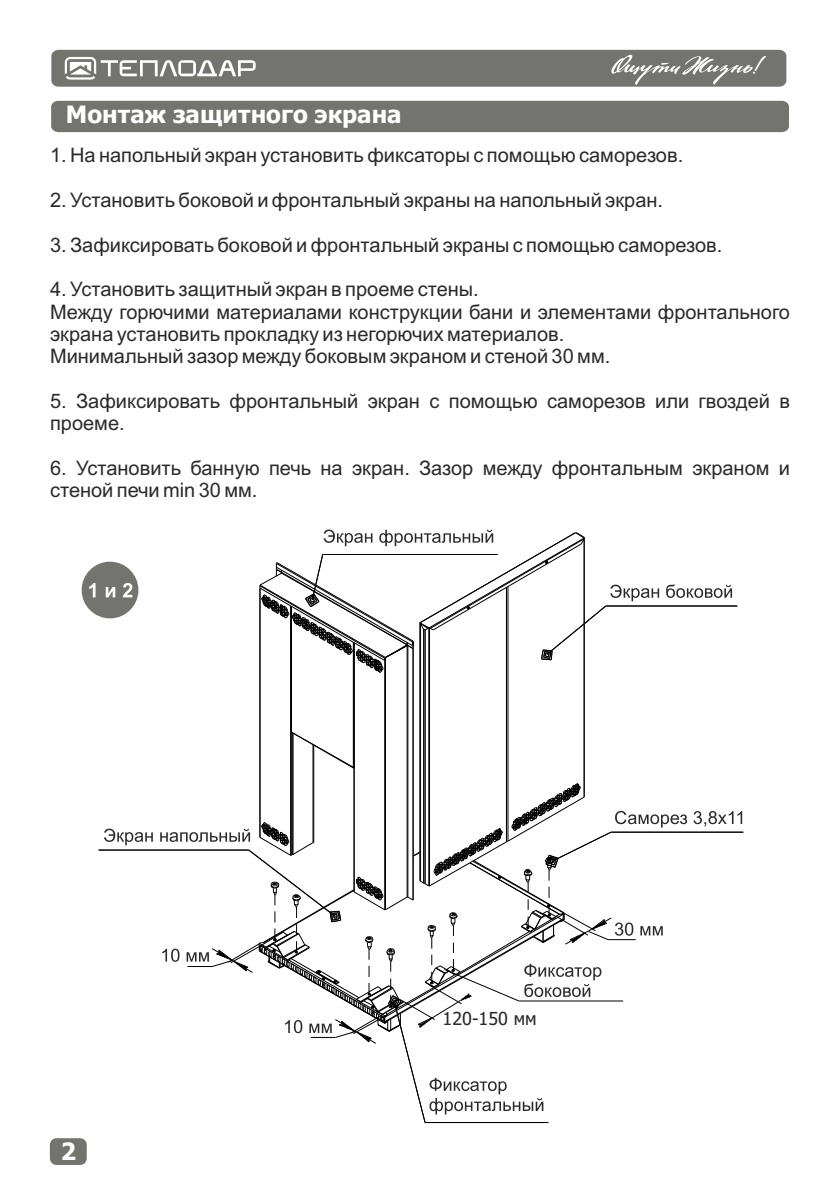
<style>
.page{position:relative;width:840px;height:1191px;background:#fff}
.page>*{position:absolute;margin:0;border:0;box-sizing:border-box;transform-origin:0 0}
.t1{font:700 24px "Tahoma";color:#fff}
.t2{font:20px/22.4px "Arial";color:#2b2929}
.t3{font:18px "Tahoma";color:#2b2929}
</style>
<div class="page">
<div style="left:51px;top:101px;width:737px;height:31px;background:#737370"></div>
<hr style="left:419px;top:622px;width:1px;height:258px;background:#000">
<hr style="left:429px;top:627px;width:1px;height:259px;background:#000">
<hr style="left:423px;top:629px;width:1px;height:254px;background:#000">
<hr style="left:420px;top:624px;width:1px;height:257px;background:#000">
<hr style="left:507px;top:586px;width:1px;height:255px;background:#000">
<hr style="left:583px;top:539px;width:1px;height:258px;background:#000">
<hr style="left:424px;top:630px;width:1px;height:253px;background:#000">
<hr style="left:428px;top:627px;width:1px;height:259px;background:#000">
<hr style="left:506px;top:587px;width:1px;height:255px;background:#000">
<hr style="left:406px;top:645px;width:1px;height:252px;background:#000">
<hr style="left:385px;top:657px;width:1px;height:252px;background:#000">
<hr style="left:407px;top:645px;width:1px;height:252px;background:#000">
<hr style="left:412px;top:648px;width:1px;height:252px;background:#000">
<hr style="left:291px;top:607px;width:1px;height:248px;background:#000">
<hr style="left:290px;top:606px;width:1px;height:249px;background:#000">
<hr style="left:259px;top:588px;width:1px;height:249px;background:#000">
<hr style="left:312px;top:745px;width:1px;height:97px;background:#000">
<hr style="left:313px;top:745px;width:1px;height:97px;background:#000">
<hr style="left:292px;top:733px;width:1px;height:120px;background:#000">
<hr style="left:384px;top:660px;width:1px;height:249px;background:#000">
<hr style="left:353px;top:642px;width:1px;height:250px;background:#000">
<svg style="left:290px;top:731px;width:63px;height:37px"></svg>
<hr style="left:291px;top:607px;width:1px;height:125px;background:#000">
<hr style="left:99px;top:849px;width:149px;height:1px;background:#000">
<hr style="left:605px;top:605px;width:131px;height:1px;background:#000">
<hr style="left:610px;top:832px;width:132px;height:1px;background:#000">
<svg style="left:259px;top:529px;width:472px;height:144px"></svg>
<svg style="left:104px;top:783px;width:637px;height:340px"></svg>
<div style="left:82px;top:561px;width:56px;height:57px;background:#737370;border-radius:50%"></div>
<svg style="left:89px;top:583px;width:43px;height:14px"></svg>
<svg style="left:51px;top:50px;width:734px;height:37px;background:#7f7f7c"></svg>
<svg style="left:50px;top:1138px;width:37px;height:27px"></svg>
<p class="t1" style="left:66px;top:104px;width:337px">Монтаж защитного экрана</p>
<p class="t2" style="left:50px;top:146px;width:634px">1. На напольный экран установить фиксаторы с помощью саморезов.</p>
<p class="t2" style="left:50px;top:190px;width:614px">2. Установить боковой и фронтальный экраны на напольный экран.</p>
<p class="t2" style="left:50px;top:235px;width:673px">3. Зафиксировать боковой и фронтальный экраны с помощью саморезов.</p>
<p class="t2" style="left:50px;top:280px;width:741px">4. Установить защитный экран в проеме стены.<br>Между горючими материалами конструкции бани и элементами фронтального экрана установить прокладку из негорючих материалов.<br>Минимальный зазор между боковым экраном и стеной 30 мм.</p>
<p class="t2" style="left:50px;top:392px;width:741px">5. Зафиксировать фронтальный экран с помощью саморезов или гвоздей в проеме.</p>
<p class="t2" style="left:50px;top:459px;width:741px">6. Установить банную печь на экран. Зазор между фронтальным экраном и стеной печи min 30 мм.</p>
<p class="t1" style="left:61px;top:1142px;width:17px">2</p>
<p class="t3" style="left:442px;top:1011px;width:96px">120-150 мм</p>
</div>
